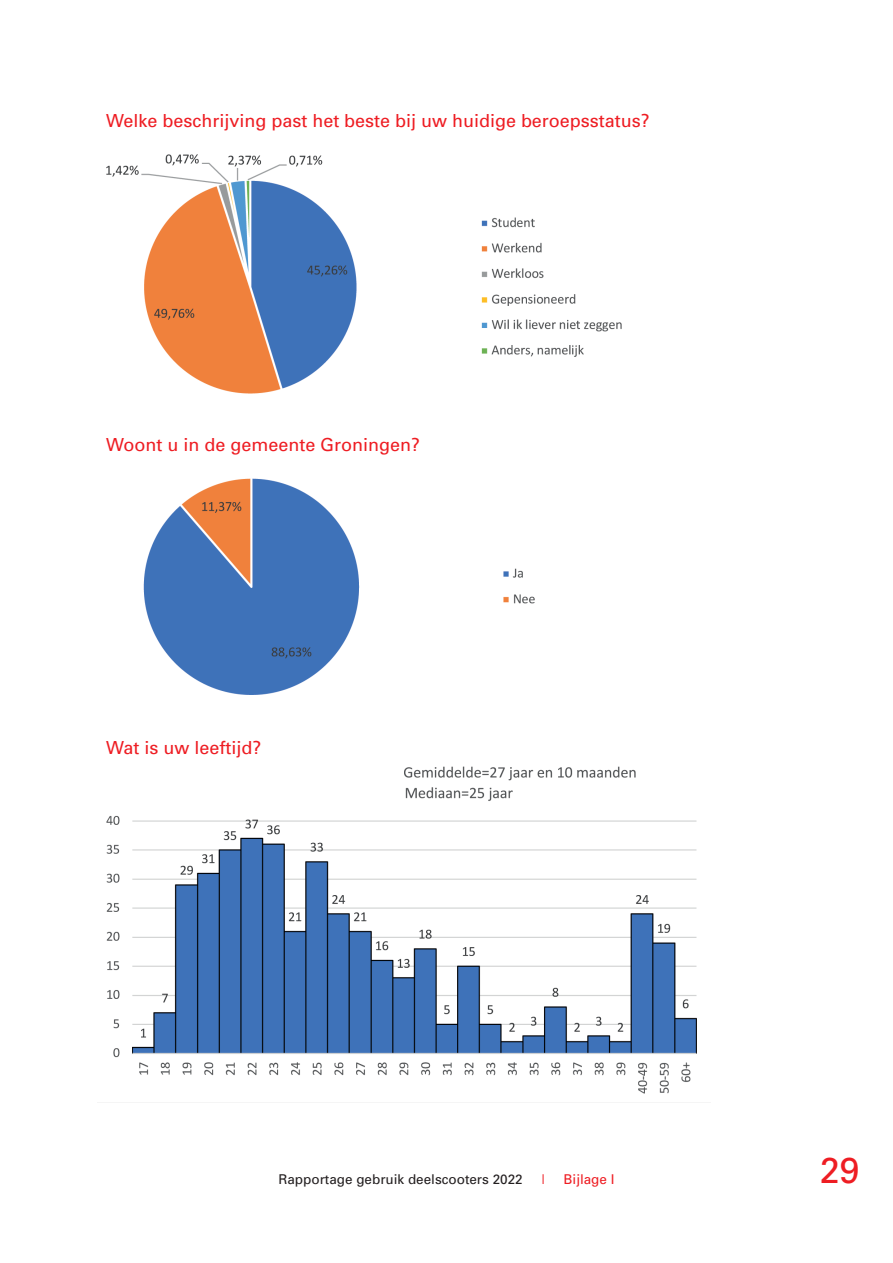
<style>
.page{position:relative;width:893px;height:1263px;background:#fff}
.page>*{position:absolute;margin:0;border:0;box-sizing:border-box;transform-origin:0 0}
.t1{font:36px "Univers";color:#ee1d23}
.t2{font:18px "Univers";color:#ee1d23}
.t3{font:13.5px "Univers";color:#231f20}
.t4{font:13.5px "Univers";color:#ee1d23}
</style>
<div class="page">
<img style="left:106px;top:154px;width:516px;height:240px">
<img style="left:143px;top:478px;width:392px;height:217px">
<img style="left:106px;top:766px;width:591px;height:328px">
<p class="t2" style="left:106px;top:114px;width:545px">Welke beschrijving past het beste bij uw huidige beroepsstatus?</p>
<p class="t2" style="left:106px;top:438px;width:315px">Woont u in de gemeente Groningen?</p>
<p class="t2" style="left:106px;top:741px;width:157px">Wat is uw leeftijd?</p>
<p class="t3" style="left:278px;top:1175px;width:246px">Rapportage gebruik deelscooters 2022</p>
<p class="t4" style="left:541px;top:1175px;width:5px">|</p>
<p class="t4" style="left:564px;top:1175px;width:52px">Bijlage I</p>
<h1 class="t1" style="left:820px;top:1157px;width:41px">29</h1>
</div>
